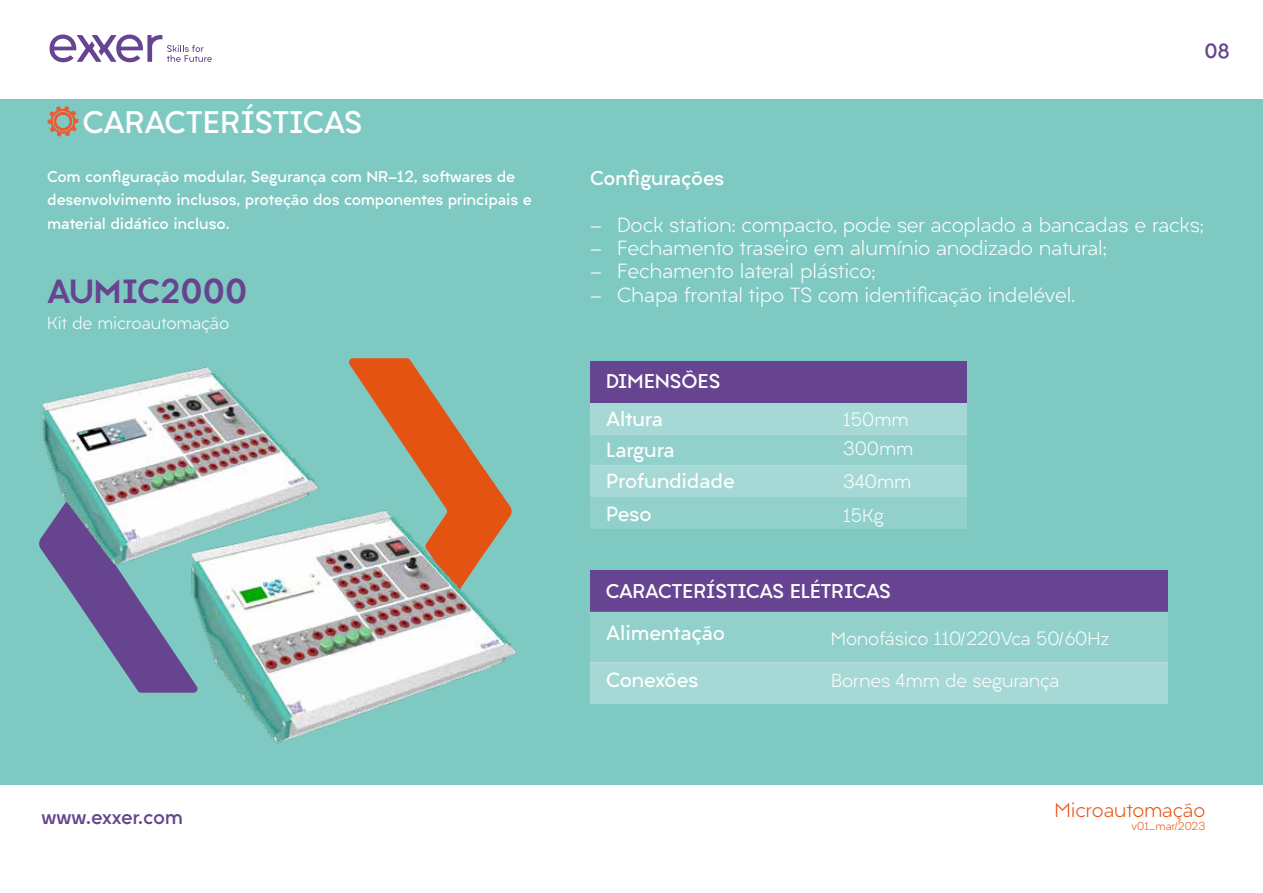
<style>
.page{position:relative;width:1263px;height:893px;background:#fff}
.page>*{position:absolute;margin:0;border:0;box-sizing:border-box;transform-origin:0 0}
.t1{font:900 31.95px "Liber Grotesque Family";color:#66448e}
.t2{font:700 29.7px "Liber Grotesque Family";color:#fff}
.t3{font:300 19.5px "Liber Grotesque Family";letter-spacing:-.01em;color:#fff}
.t4{font:600 19.5px/31px "Liber Grotesque Family";letter-spacing:-.01em;color:#fff}
.t5{font:300 19.05px "Liber Grotesque Family";letter-spacing:-.01em;color:#e65313}
.t6{font:700 19.05px "Liber Grotesque Family";letter-spacing:-.01em;color:#fff}
.t7{font:700 19.05px "Liber Grotesque Family";letter-spacing:-.015em;color:#66448e}
.t8{font:700 19.05px "Liber Grotesque Family";color:#664491}
.t9{font:700 18.9px "Liber Grotesque Family";color:#fff}
.t10{font:300 17.85px/28.3px "Liber Grotesque Family";color:#fff}
.t11{font:300 16.5px "Liber Grotesque Family";letter-spacing:-.01em;color:#fff}
.t12{font:700 14.85px/23.2px "Liber Grotesque Family";letter-spacing:-.01em;color:#fff}
.t13{font:300 10.65px "Liber Grotesque Family";color:#e65313}
</style>
<div class="page">
<div style="left:0;top:99px;width:1263px;height:686px;background:#7fc9c3"></div>
<svg style="left:47px;top:106px;width:31px;height:31px"></svg>
<svg style="left:63px;top:581px;width:67px;height:98px"></svg>
<svg style="left:363px;top:358px;width:125px;height:116px"></svg>
<div style="left:590px;top:570px;width:577px;height:41px;background:#664491"></div>
<div style="left:590px;top:611px;width:577px;height:51px;background:#92d1cb"></div>
<div style="left:590px;top:662px;width:577px;height:42px;background:#a6d9d5"></div>
<svg style="left:49px;top:34px;width:163px;height:29px"></svg>
<div style="left:590px;top:361px;width:376px;height:42px;background:#664490"></div>
<div style="left:590px;top:403px;width:376px;height:31px;background:#a6d9d5"></div>
<div style="left:590px;top:434px;width:376px;height:32px;background:#92d1cb"></div>
<div style="left:590px;top:466px;width:376px;height:31px;background:#a6d9d5"></div>
<div style="left:590px;top:497px;width:376px;height:31px;background:#92d1cb"></div>
<img style="left:39px;top:358px;width:324px;height:223px">
<img style="left:130px;top:474px;width:386px;height:270px">
<h2 class="t2" style="left:83px;top:103px;width:281px">CARACTERÍSTICAS</h2>
<p class="t8" style="left:1204px;top:39px;width:27px">08</p>
<p class="t6" style="left:590px;top:166px;width:136px">Configurações</p>
<p class="t3" style="left:590px;top:212px;width:615px">- Dock station: compacto, pode ser acoplado a bancadas e racks;</p>
<p class="t3" style="left:590px;top:236px;width:518px">- Fechamento traseiro em alumínio anodizado natural;</p>
<p class="t3" style="left:590px;top:259px;width:287px">- Fechamento lateral plástico;</p>
<p class="t12" style="left:47px;top:165px;width:486px">Com configuração modular, Segurança com NR-12, softwares de desenvolvimento inclusos, proteção dos componentes principais e material didático incluso.</p>
<h1 class="t1" style="left:47px;top:271px;width:201px">AUMIC2000</h1>
<p class="t3" style="left:590px;top:282px;width:486px">- Chapa frontal tipo TS com identificação indelével.</p>
<p class="t11" style="left:47px;top:312px;width:184px">Kit de microautomação</p>
<p class="t9" style="left:606px;top:369px;width:116px">DIMENSÕES</p>
<p class="t4" style="left:606px;top:403px;width:130px">Altura<br>Largura<br>Profundidade</p>
<p class="t4" style="left:606px;top:498px;width:47px">Peso</p>
<p class="t10" style="left:843px;top:406px;width:72px">150mm<br>300mm</p>
<p class="t10" style="left:843px;top:464px;width:70px;line-height:34.3px">340mm<br>15Kg</p>
<p class="t9" style="left:606px;top:579px;width:286px">CARACTERÍSTICAS ELÉTRICAS</p>
<p class="t4" style="left:606px;top:617px;width:121px">Alimentação</p>
<p class="t10" style="left:831px;top:624px;width:280px">Monofásico 110/220Vca 50/60Hz</p>
<p class="t4" style="left:606px;top:665px;width:94px">Conexões</p>
<p class="t10" style="left:831px;top:667px;width:230px">Bornes 4mm de segurança</p>
<p class="t7" style="left:41px;top:805px;width:143px">www.exxer.com</p>
<p class="t5" style="left:1054px;top:798px;width:152px">Microautomação</p>
<p class="t13" style="left:1131px;top:819px;width:75px">v01_mar/2023</p>
</div>
